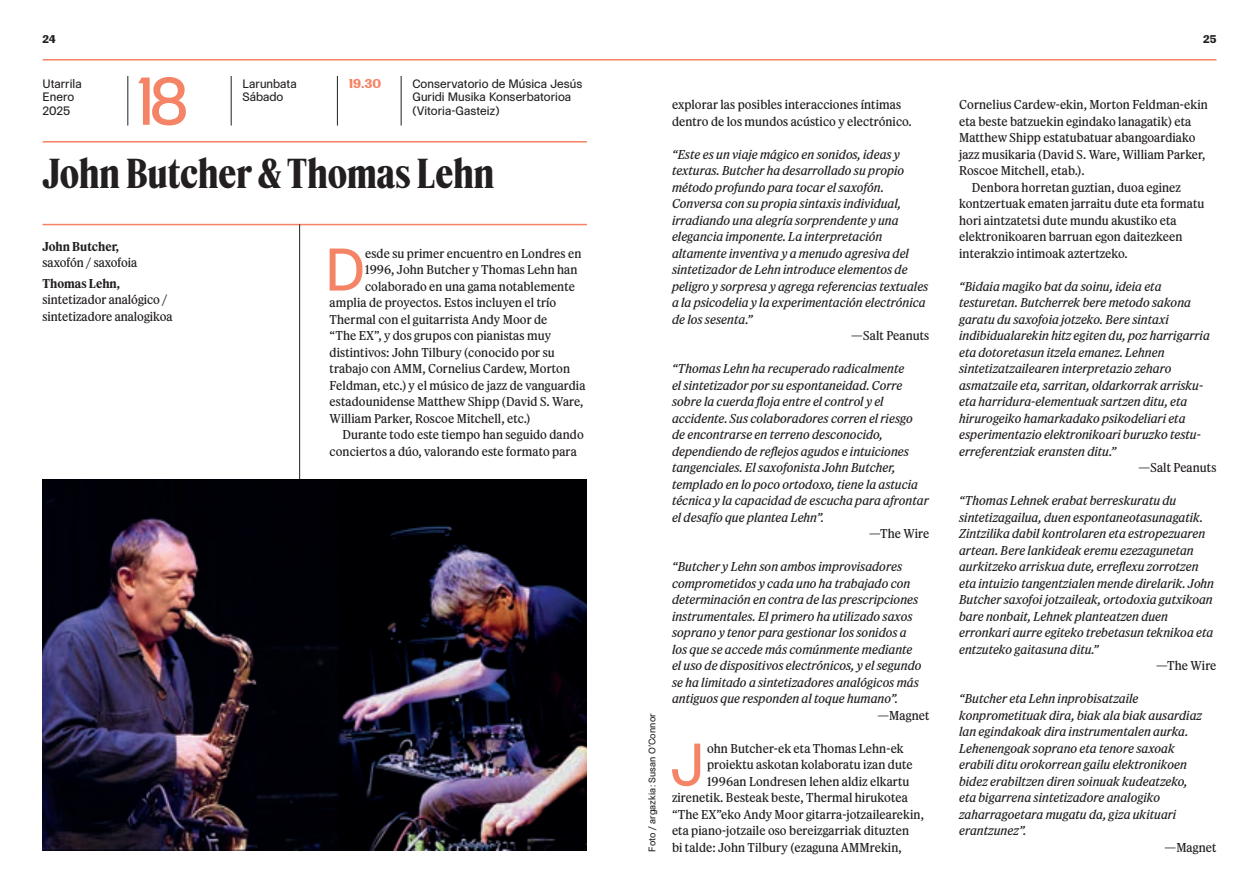
<style>
.page{position:relative;width:1259px;height:893px;background:#fff}
.page>*{position:absolute;margin:0;border:0;box-sizing:border-box;transform-origin:0 0}
.t1{font:63px "Control Upright Regular TNT";color:#f48465}
.t2{font:55.95px "Control Upright";color:#f48465}
.t3{font:700 39px "Feature Deck Cond";color:#231f20}
.t4{font:italic 12px/16.5px "Feature Text";letter-spacing:.005em;color:#231f20}
.t5{font:12px/16.5px "Feature Text";letter-spacing:.005em;color:#231f20}
.t6{font:700 12px "Feature Text";color:#231f20}
.t7{font:700 12px "Control Upright";color:#f48465}
.t8{font:11.4px/13.5px "Control Upright";color:#231f20}
.t9{font:700 10.5px "Control Upright";color:#231f20}
.t10{font:9px "Control Upright";letter-spacing:.01em;color:#231f20}
</style>
<div class="page">
<hr style="left:43px;top:141px;width:544px;height:2px;background:#f48465">
<hr style="left:43px;top:224px;width:544px;height:1px;background:#f48465">
<hr style="left:128px;top:76px;width:1px;height:50px;background:#231f20">
<hr style="left:231px;top:76px;width:1px;height:50px;background:#231f20">
<hr style="left:337px;top:76px;width:1px;height:50px;background:#231f20">
<hr style="left:299px;top:224px;width:1px;height:627px;background:#231f20">
<img style="left:43px;top:479px;width:544px;height:372px">
<hr style="left:43px;top:59px;width:1173px;height:2px;background:#f48465">
<hr style="left:401px;top:76px;width:1px;height:50px;background:#231f20">
<p class="t9" style="left:43px;top:31px;width:15px">24</p>
<p class="t9" style="left:1203px;top:31px;width:15px">25</p>
<p class="t8" style="left:43px;top:76px;width:41px">Utarrila<br>Enero<br>2025</p>
<h1 class="t1" style="left:139px;top:58px;width:49px">18</h1>
<p class="t8" style="left:242px;top:76px;width:56px">Larunbata<br>Sábado</p>
<h3 class="t3" style="left:43px;top:144px;width:453px">John Butcher &amp; Thomas Lehn</h3>
<p class="t7" style="left:349px;top:75px;width:34px">19.30</p>
<p class="t8" style="left:412px;top:76px;width:171px">Conservatorio de Música Jesús<br>Guridi Musika Konserbatorioa (Vitoria-Gasteiz)</p>
<p class="t5" style="left:672px;top:95px;width:241px">explorar las posibles interacciones íntimas dentro de los mundos acústico y electrónico.</p>
<p class="t4" style="left:672px;top:145px;width:258px">“Este es un viaje mágico en sonidos, ideas y texturas. Butcher ha desarrollado su propio método profundo para tocar el saxofón.<br>Conversa con su propia sintaxis individual, irradiando una alegría sorprendente y una elegancia imponente. La interpretación altamente inventiva y a menudo agresiva del sintetizador de Lehn introduce elementos de peligro y sorpresa y agrega referencias textuales a la psicodelia y la experimentación electrónica de los sesenta.”</p>
<p class="t5" style="left:851px;top:326px;width:80px">—Salt Peanuts</p>
<p class="t4" style="left:672px;top:359px;width:258px">“Thomas Lehn ha recuperado radicalmente<br>el sintetizador por su espontaneidad. Corre sobre la cuerda floja entre el control y el accidente. Sus colaboradores corren el riesgo de encontrarse en terreno desconocido, dependiendo de reflejos agudos e intuiciones tangenciales. El saxofonista John Butcher, templado en lo poco ortodoxo, tiene la astucia técnica y la capacidad de escucha para afrontar el desafío que plantea Lehn”.</p>
<p class="t5" style="left:869px;top:524px;width:62px">—The Wire</p>
<p class="t4" style="left:672px;top:557px;width:251px">“Butcher y Lehn son ambos improvisadores comprometidos y cada uno ha trabajado con determinación en contra de las prescripciones instrumentales. El primero ha utilizado saxos soprano y tenor para gestionar los sonidos a los que se accede más comúnmente mediante el uso de dispositivos electrónicos, y el segundo se ha limitado a sintetizadores analógicos más antiguos que responden al toque humano”.</p>
<p class="t5" style="left:877px;top:706px;width:53px">—Magnet</p>
<h2 class="t2" style="left:671px;top:722px;width:35px">J</h2>
<p class="t5" style="left:707px;top:739px;width:198px">ohn Butcher-ek eta Thomas Lehn-ek</p>
<p class="t5" style="left:959px;top:95px;width:250px">Cornelius Cardew-ekin, Morton Feldman-ekin</p>
<p class="t5" style="left:959px;top:112px;width:233px">eta beste batzuekin egindako lanagatik) eta</p>
<p class="t5" style="left:959px;top:128px;width:238px">Matthew Shipp estatubatuar abangoardiako</p>
<p class="t5" style="left:959px;top:145px;width:248px">jazz musikaria (David S. Ware, William Parker,</p>
<p class="t5" style="left:959px;top:161px;width:127px">Roscoe Mitchell, etab.).</p>
<p class="t5" style="left:972px;top:178px;width:211px">Denbora horretan guztian, duoa eginez</p>
<p class="t5" style="left:959px;top:194px;width:247px">kontzertuak ematen jarraitu dute eta formatu</p>
<p class="t5" style="left:959px;top:211px;width:219px">hori aintzatetsi dute mundu akustiko eta</p>
<p class="t5" style="left:959px;top:227px;width:225px">elektronikoaren barruan egon daitezkeen</p>
<p class="t5" style="left:959px;top:244px;width:170px">interakzio intimoak aztertzeko.</p>
<p class="t4" style="left:959px;top:277px;width:252px">“Bidaia magiko bat da soinu, ideia eta testuretan. Butcherrek bere metodo sakona garatu du saxofoia jotzeko. Bere sintaxi indibidualarekin hitz egiten du, poz harrigarria eta dotoretasun itzela emanez. Lehnen sintetizatzailearen interpretazio zeharo asmatzaile eta, sarritan, oldarkorrak arrisku&shy;eta harridura-elementuak sartzen ditu, eta hirurogeiko hamarkadako psikodeliari eta esperimentazio elektronikoari buruzko testu&shy;erreferentziak eransten ditu.”</p>
<p class="t5" style="left:1138px;top:458px;width:80px">—Salt Peanuts</p>
<p class="t4" style="left:959px;top:491px;width:256px">“Thomas Lehnek erabat berreskuratu du sintetizagailua, duen espontaneotasunagatik.<br>Zintzilika dabil kontrolaren eta estropezuaren artean. Bere lankideak eremu ezezagunetan aurkitzeko arriskua dute, erreflexu zorrotzen eta intuizio tangentzialen mende direlarik. John Butcher saxofoi jotzaileak, ortodoxia gutxikoan bare nonbait, Lehnek planteatzen duen erronkari aurre egiteko trebetasun teknikoa eta entzuteko gaitasuna ditu.”</p>
<p class="t5" style="left:1156px;top:656px;width:62px">—The Wire</p>
<p class="t4" style="left:959px;top:689px;width:244px">“Butcher eta Lehn inprobisatzaile konprometituak dira, biak ala biak ausardiaz lan egindakoak dira instrumentalen aurka.<br>Lehenengoak soprano eta tenore saxoak erabili ditu orokorrean gailu elektronikoen bidez erabiltzen diren soinuak kudeatzeko, eta bigarrena sintetizadore analogiko zaharragoetara mugatu da, giza ukituari erantzunez”.</p>
<p class="t5" style="left:1164px;top:838px;width:53px">—Magnet</p>
<p class="t6" style="left:43px;top:237px;width:78px">John Butcher,</p>
<p class="t5" style="left:43px;top:254px;width:96px">saxofón / saxofoia</p>
<p class="t6" style="left:43px;top:274px;width:79px">Thomas Lehn,</p>
<p class="t5" style="left:43px;top:291px;width:131px">sintetizador analógico / sintetizadore analogikoa</p>
<h2 class="t2" style="left:325px;top:227px;width:42px">D</h2>
<p class="t5" style="left:365px;top:244px;width:218px">esde su primer encuentro en Londres en</p>
<p class="t5" style="left:365px;top:260px;width:214px">1996, John Butcher y Thomas Lehn han</p>
<p class="t5" style="left:365px;top:277px;width:211px">colaborado en una gama notablemente</p>
<p class="t5" style="left:330px;top:293px;width:228px">amplia de proyectos. Estos incluyen el trío</p>
<p class="t5" style="left:330px;top:310px;width:219px">Thermal con el guitarrista Andy Moor de</p>
<p class="t5" style="left:330px;top:326px;width:223px">“The EX”, y dos grupos con pianistas muy</p>
<p class="t5" style="left:330px;top:343px;width:227px">distintivos: John Tilbury (conocido por su</p>
<p class="t5" style="left:330px;top:359px;width:242px">trabajo con AMM, Cornelius Cardew, Morton</p>
<p class="t5" style="left:330px;top:376px;width:257px">Feldman, etc.) y el músico de jazz de vanguardia</p>
<p class="t5" style="left:330px;top:392px;width:255px">estadounidense Matthew Shipp (David S. Ware,</p>
<p class="t5" style="left:330px;top:409px;width:202px">William Parker, Roscoe Mitchell, etc.)</p>
<p class="t5" style="left:342px;top:425px;width:243px">Durante todo este tiempo han seguido dando</p>
<p class="t5" style="left:330px;top:442px;width:249px">conciertos a dúo, valorando este formato para</p>
<p class="t10" style="left:645px;top:852px;width:140px;rotate:-90deg">Foto / argazkia: Susan O’Connor</p>
<p class="t5" style="left:707px;top:755px;width:207px">proiektu askotan kolaboratu izan dute</p>
<p class="t5" style="left:707px;top:772px;width:204px">1996an Londresen lehen aldiz elkartu</p>
<p class="t5" style="left:672px;top:788px;width:237px">zirenetik. Besteak beste, Thermal hirukotea</p>
<p class="t5" style="left:672px;top:805px;width:253px">“The EX”eko Andy Moor gitarra-jotzailearekin,</p>
<p class="t5" style="left:672px;top:821px;width:238px">eta piano-jotzaile oso bereizgarriak dituzten</p>
<p class="t5" style="left:672px;top:838px;width:231px">bi talde: John Tilbury (ezaguna AMMrekin,</p>
</div>
